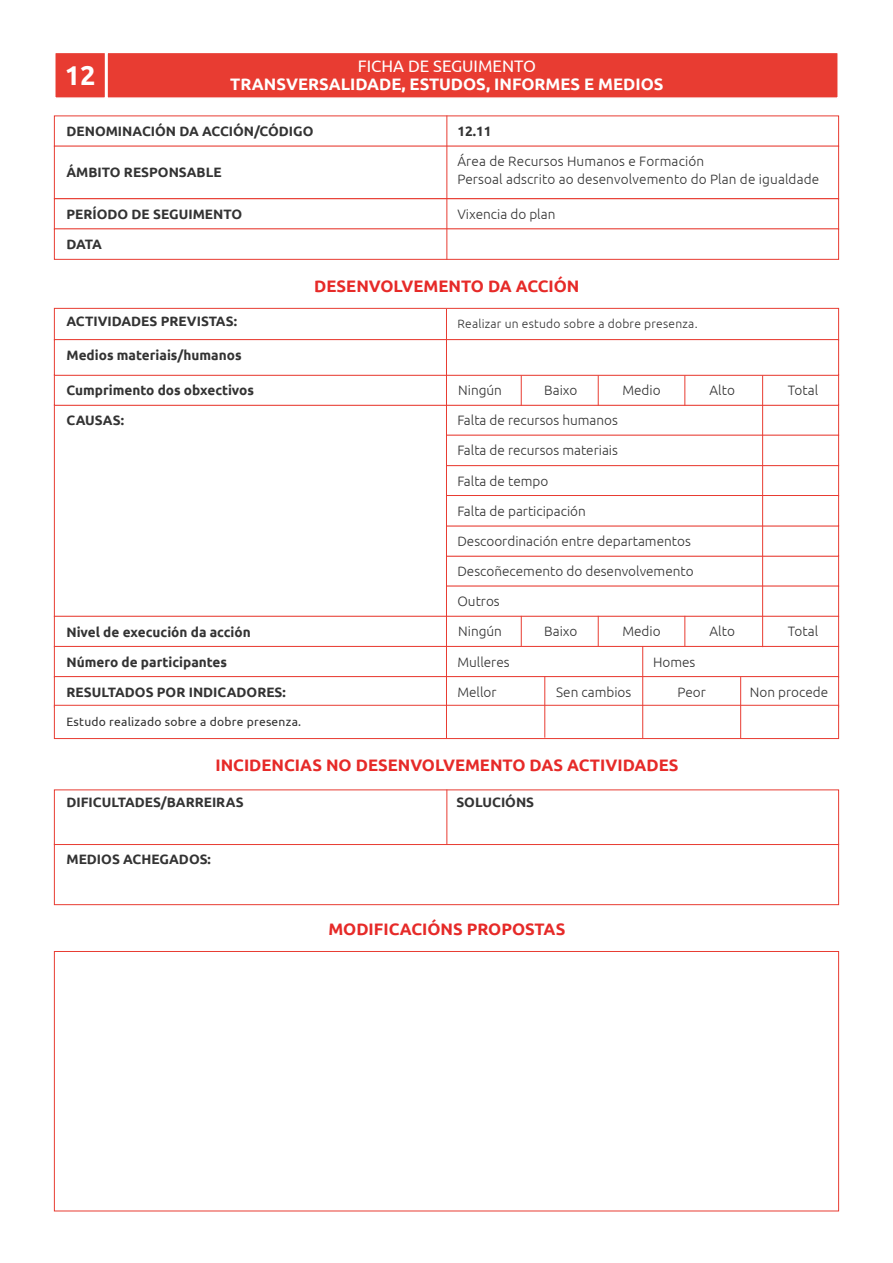
<style>
.page{position:relative;width:893px;height:1263px;background:#fff}
.page>*{position:absolute;margin:0;border:0;box-sizing:border-box;transform-origin:0 0}
.t1{font:700 27.15px "Ubuntu";color:#fff}
.t2{font:700 16.65px "Ubuntu";color:#e62a28}
.t3{font:700 16.65px "Ubuntu";color:#fff}
.t4{font:16.65px "Ubuntu";color:#fff}
.t5{font:300 13.65px "Ubuntu";color:#333}
.t6{font:700 13.65px "Ubuntu";color:#333}
.t7{font:300 12.15px "Ubuntu";letter-spacing:.02em;color:#333}
.t8{font:12.15px "Ubuntu";letter-spacing:.02em;color:#333}
</style>
<div class="page">
<div style="left:106px;top:52px;width:733px;height:47px;background:#e83c32;border:2px solid #fff"></div>
<div style="left:446px;top:555px;width:393px;height:32px;background:#fff;border:1px solid #e83c32"></div>
<div style="left:446px;top:435px;width:393px;height:31px;background:#fff;border:1px solid #e83c32"></div>
<div style="left:446px;top:525px;width:393px;height:31px;background:#fff"></div>
<div style="left:446px;top:495px;width:393px;height:31px;background:#fff;border:1px solid #e83c32"></div>
<div style="left:446px;top:586px;width:393px;height:31px;background:#fff"></div>
<div style="left:54px;top:374px;width:785px;height:32px;background:#fff;border:1px solid #e83c32"></div>
<div style="left:54px;top:616px;width:785px;height:31px;background:#fff;border:1px solid #e83c32"></div>
<div style="left:54px;top:646px;width:785px;height:31px;background:#fff;border:1px solid #e83c32"></div>
<div style="left:54px;top:676px;width:785px;height:31px;background:#fff;border:1px solid #e83c32"></div>
<div style="left:54px;top:844px;width:785px;height:61px;background:#fff;border:1px solid #e83c32"></div>
<div style="left:54px;top:705px;width:785px;height:34px;background:#fff;border:1px solid #e83c32"></div>
<div style="left:54px;top:308px;width:785px;height:32px;background:#fff;border:1px solid #e83c32"></div>
<div style="left:54px;top:339px;width:785px;height:37px;background:#fff;border:1px solid #e83c32"></div>
<div style="left:54px;top:789px;width:785px;height:56px;background:#fff;border:1px solid #e83c32"></div>
<div style="left:54px;top:52px;width:52px;height:47px;background:#e83c32;border:2px solid #fff"></div>
<hr style="left:446px;top:309px;width:1px;height:429px;background:#e83c32">
<hr style="left:446px;top:789px;width:1px;height:56px;background:#e83c32">
<hr style="left:521px;top:375px;width:1px;height:31px;background:#e83c32">
<hr style="left:521px;top:616px;width:1px;height:30px;background:#e83c32">
<hr style="left:598px;top:375px;width:1px;height:31px;background:#e83c32">
<hr style="left:598px;top:616px;width:1px;height:30px;background:#e83c32">
<hr style="left:684px;top:375px;width:1px;height:31px;background:#e83c32">
<hr style="left:684px;top:616px;width:1px;height:30px;background:#e83c32">
<hr style="left:762px;top:375px;width:1px;height:272px;background:#e83c32">
<div style="left:54px;top:951px;width:785px;height:260px;background:#fff;border:1px solid #e83c32"></div>
<div style="left:54px;top:228px;width:785px;height:32px;background:#fff;border:1px solid #e83c32"></div>
<div style="left:54px;top:146px;width:785px;height:53px;background:#fff;border:1px solid #e83c32"></div>
<hr style="left:446px;top:116px;width:1px;height:144px;background:#e83c32">
<hr style="left:642px;top:646px;width:1px;height:92px;background:#e83c32">
<hr style="left:544px;top:676px;width:1px;height:62px;background:#e83c32">
<hr style="left:740px;top:677px;width:1px;height:61px;background:#e83c32">
<p class="t1" style="left:65px;top:59px;width:32px">12</p>
<p class="t4" style="left:358px;top:56px;width:180px">FICHA DE SEGUIMENTO</p>
<p class="t3" style="left:230px;top:74px;width:435px">TRANSVERSALIDADE, ESTUDOS, INFORMES E MEDIOS</p>
<p class="t6" style="left:67px;top:123px;width:248px">DENOMINACIÓN DA ACCIÓN/CÓDIGO</p>
<p class="t6" style="left:457px;top:123px;width:36px">12.11</p>
<p class="t6" style="left:67px;top:164px;width:157px">ÁMBITO RESPONSABLE</p>
<p class="t5" style="left:457px;top:153px;width:248px">Área de Recursos Humanos e Formación</p>
<p class="t5" style="left:457px;top:171px;width:363px">Persoal adscrito ao desenvolvemento do Plan de igualdade</p>
<p class="t6" style="left:67px;top:206px;width:177px">PERÍODO DE SEGUIMENTO</p>
<p class="t5" style="left:457px;top:206px;width:99px">Vixencia do plan</p>
<p class="t6" style="left:67px;top:236px;width:37px">DATA</p>
<p class="t6" style="left:67px;top:313px;width:172px">ACTIVIDADES PREVISTAS:</p>
<p class="t6" style="left:67px;top:347px;width:177px">Medios materiais/humanos</p>
<p class="t6" style="left:67px;top:382px;width:189px">Cumprimento dos obxectivos</p>
<p class="t6" style="left:67px;top:412px;width:59px">CAUSAS:</p>
<p class="t6" style="left:67px;top:624px;width:186px">Nivel de execución da acción</p>
<p class="t6" style="left:67px;top:654px;width:162px">Número de participantes</p>
<p class="t6" style="left:67px;top:684px;width:221px">RESULTADOS POR INDICADORES:</p>
<p class="t8" style="left:67px;top:714px;width:236px">Estudo realizado sobre a dobre presenza.</p>
<p class="t2" style="left:314px;top:276px;width:267px">DESENVOLVEMENTO DA ACCIÓN</p>
<p class="t7" style="left:457px;top:316px;width:242px">Realizar un estudo sobre a dobre presenza.</p>
<p class="t5" style="left:458px;top:382px;width:45px">Ningún</p>
<p class="t5" style="left:544px;top:382px;width:35px">Baixo</p>
<p class="t5" style="left:622px;top:382px;width:40px">Medio</p>
<p class="t5" style="left:710px;top:382px;width:27px">Alto</p>
<p class="t5" style="left:457px;top:412px;width:162px">Falta de recursos humanos</p>
<p class="t5" style="left:457px;top:442px;width:162px">Falta de recursos materiais</p>
<p class="t5" style="left:457px;top:472px;width:92px">Falta de tempo</p>
<p class="t5" style="left:457px;top:503px;width:130px">Falta de participación</p>
<p class="t5" style="left:457px;top:533px;width:235px">Descoordinación entre departamentos</p>
<p class="t5" style="left:457px;top:563px;width:238px">Descoñecemento do desenvolvemento</p>
<p class="t5" style="left:457px;top:593px;width:44px">Outros</p>
<p class="t5" style="left:788px;top:382px;width:32px">Total</p>
<p class="t5" style="left:458px;top:623px;width:45px">Ningún</p>
<p class="t5" style="left:457px;top:653px;width:54px">Mulleres</p>
<p class="t5" style="left:457px;top:684px;width:41px">Mellor</p>
<p class="t5" style="left:544px;top:623px;width:35px">Baixo</p>
<p class="t5" style="left:622px;top:623px;width:40px">Medio</p>
<p class="t5" style="left:710px;top:623px;width:27px">Alto</p>
<p class="t5" style="left:788px;top:623px;width:32px">Total</p>
<p class="t5" style="left:556px;top:684px;width:77px">Sen cambios</p>
<p class="t5" style="left:653px;top:653px;width:44px">Homes</p>
<p class="t5" style="left:678px;top:684px;width:30px">Peor</p>
<p class="t5" style="left:750px;top:684px;width:80px">Non procede</p>
<p class="t2" style="left:215px;top:755px;width:464px">INCIDENCIAS NO DESENVOLVEMENTO DAS ACTIVIDADES</p>
<p class="t6" style="left:67px;top:794px;width:179px">DIFICULTADES/BARREIRAS</p>
<p class="t6" style="left:67px;top:851px;width:146px">MEDIOS ACHEGADOS:</p>
<p class="t6" style="left:456px;top:794px;width:79px">SOLUCIÓNS</p>
<p class="t2" style="left:328px;top:919px;width:238px">MODIFICACIÓNS PROPOSTAS</p>
</div>
